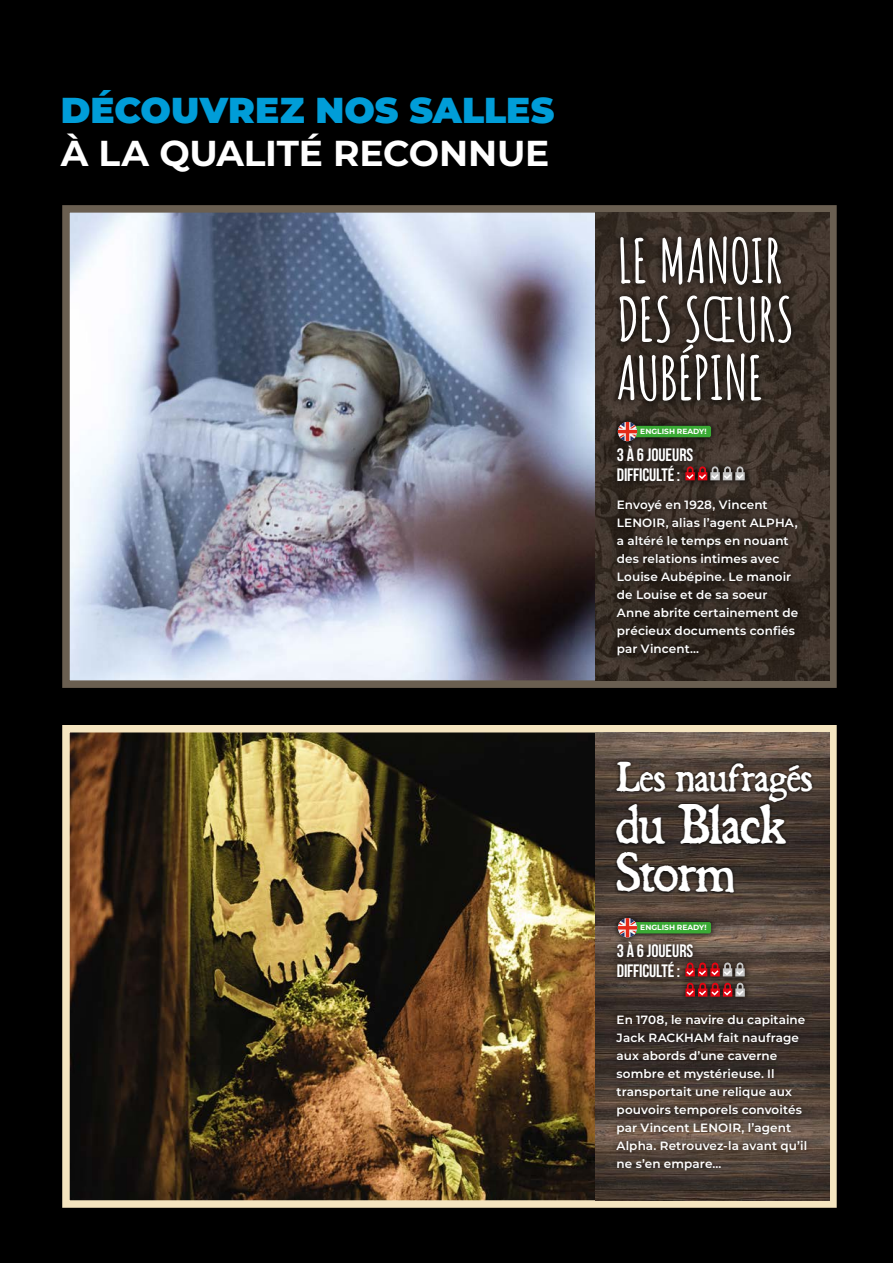
<style>
.page{position:relative;width:893px;height:1263px;background:#000}
.page>*{position:absolute;margin:0;border:0;box-sizing:border-box;transform-origin:0 0}
.t1{font:700 60px/58.5px "Amatic SC";letter-spacing:-.015em;color:#fff}
.t2{font:48px/48px "Dominican";letter-spacing:-.015em;color:#fff}
.t3{font:900 36px "Montserrat";letter-spacing:.005em;color:#009dd8}
.t4{font:700 36px "Montserrat";letter-spacing:-.005em;color:#fff}
.t5{font:36px "Dominican";color:#fff}
.t6{font:700 18px/19.6px "Bebas Neue";letter-spacing:-.005em;color:#fff}
.t7{font:600 12px/18px "Montserrat";letter-spacing:.01em;color:#fff}
.t8{font:700 7.5px "Montserrat";color:#fff}
</style>
<div class="page">
<img style="left:62px;top:725px;width:775px;height:483px">
<img style="left:62px;top:205px;width:775px;height:483px">
<img style="left:595px;top:213px;width:234px;height:467px">
<svg style="left:610px;top:493px;width:195px;height:169px;background:#302720"></svg>
<svg style="left:611px;top:229px;width:188px;height:180px;background:#302721"></svg>
<svg style="left:610px;top:415px;width:142px;height:73px;background:#342b23"></svg>
<div style="left:627px;top:426px;width:84px;height:11px;background:#3aaa35;border-radius:2px"></div>
<svg style="left:617px;top:421px;width:21px;height:21px"></svg>
<svg style="left:685px;top:466px;width:60px;height:14px"></svg>
<img style="left:595px;top:732px;width:234px;height:468px">
<svg style="left:610px;top:1007px;width:204px;height:170px;background:#453931"></svg>
<svg style="left:610px;top:910px;width:142px;height:94px;background:#4f4138"></svg>
<div style="left:627px;top:922px;width:84px;height:11px;background:#3aaa35;border-radius:2px"></div>
<svg style="left:617px;top:917px;width:21px;height:21px"></svg>
<svg style="left:685px;top:962px;width:60px;height:14px"></svg>
<svg style="left:685px;top:983px;width:60px;height:14px"></svg>
<svg style="left:613px;top:758px;width:202px;height:138px;background:#352c26"></svg>
<h3 class="t3" style="left:61px;top:83px;width:495px">DÉCOUVREZ NOS SALLES</h3>
<h3 class="t4" style="left:61px;top:127px;width:490px">À LA QUALITÉ RECONNUE</h3>
<h1 class="t1" style="left:617px;top:228px;width:179px">LE MANOIR<br>DES SŒURS<br>AUBÉPINE</h1>
<p class="t8" style="left:640px;top:426px;width:68px">ENGLISH READY!</p>
<h3 class="t6" style="left:617px;top:445px;width:78px">3 À 6 JOUEURS<br>DIFFICULTÉ :</h3>
<p class="t7" style="left:617px;top:495px;width:183px">Envoyé en 1928, Vincent<br>LENOIR, alias l’agent ALPHA, a altéré le temps en nouant des relations intimes avec<br>Louise Aubépine. Le manoir de Louise et de sa soeur<br>Anne abrite certainement de précieux documents confiés par Vincent…</p>
<h3 class="t5" style="left:617px;top:752px;width:198px">Les naufragés</h3>
<h2 class="t2" style="left:617px;top:802px;width:171px">du Black<br>Storm</h2>
<p class="t8" style="left:640px;top:922px;width:68px">ENGLISH READY!</p>
<h3 class="t6" style="left:617px;top:941px;width:78px">3 À 6 JOUEURS<br>DIFFICULTÉ :</h3>
<p class="t7" style="left:617px;top:1010px;width:192px">En 1708, le navire du capitaine<br>Jack RACKHAM fait naufrage aux abords d’une caverne sombre et mystérieuse. Il transportait une relique aux pouvoirs temporels convoités par Vincent LENOIR, l’agent<br>Alpha. Retrouvez-la avant qu’il ne s’en empare…</p>
</div>
